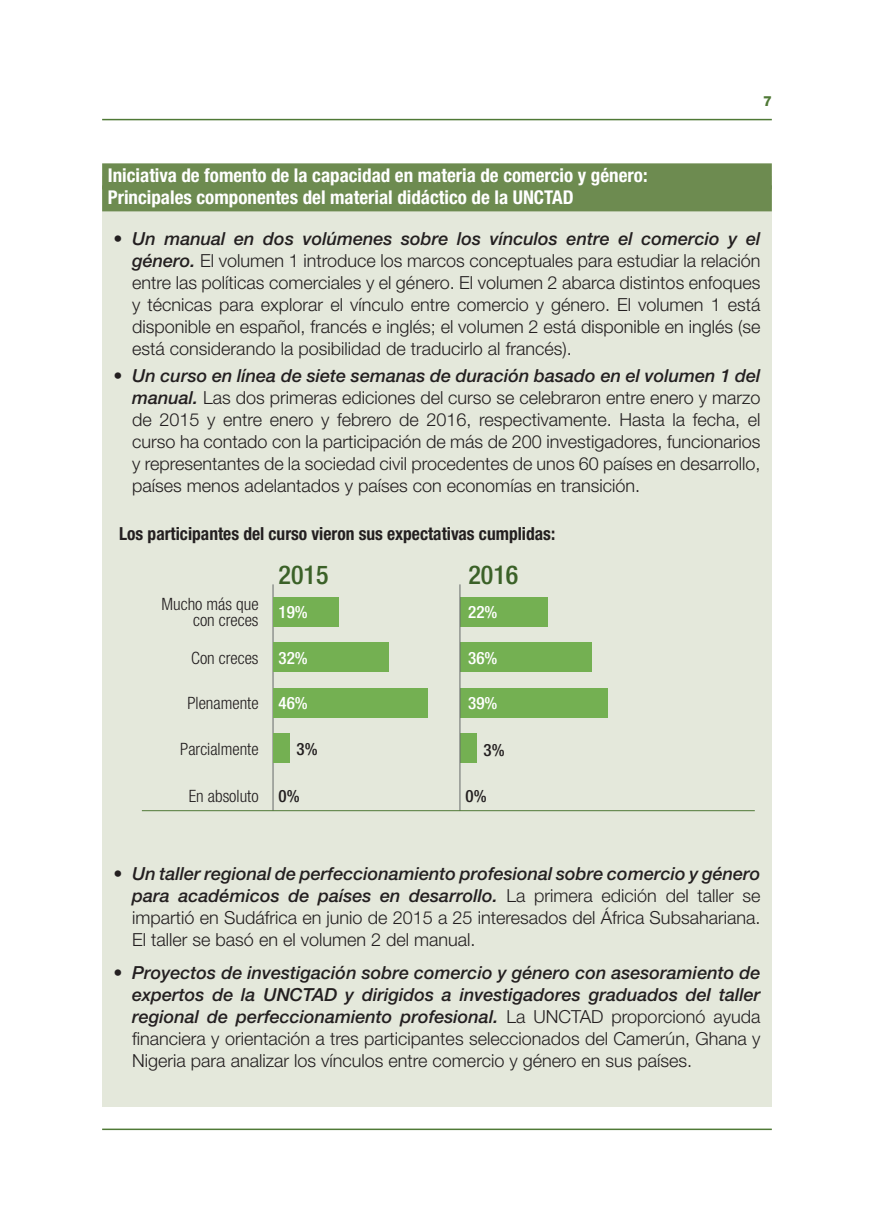
<style>
.page{position:relative;width:874px;height:1225px;background:#fff}
.page>*{position:absolute;margin:0;border:0;box-sizing:border-box;transform-origin:0 0}
.t1{font:500 condensed 26px "Helvetica Neue LT Std";color:#3b6128}
.Titulo_figura{font:700 condensed 19px "Helvetica Neue LT Std";color:#fff}
.t2{font:300 18px/22px "Helvetica Neue LT Std";color:#231f20;text-align:justify}
.t3{font:italic 500 18px/22px "Helvetica Neue LT Std";color:#231f20;text-align:justify}
.TEXT_BOX{font:700 condensed 18px "Helvetica Neue LT Std";color:#231f20}
.t4{font:300 condensed 17px/16px "Helvetica Neue LT Std";color:#231f20;text-align:right}
.t5{font:500 condensed 17px "Helvetica Neue LT Std";color:#fff}
.t6{font:500 condensed 17px "Helvetica Neue LT Std";color:#231f20}
.t7{font:800 14px "Helvetica Neue LT Std";color:#4f7936}
.s1{font-weight:500;font-style:italic}
.s2{font-weight:300;font-style:normal}
</style>
<div class="page">
<hr style="left:102px;top:119px;width:669px;height:1px;background:#4f7936">
<hr style="left:102px;top:1128px;width:669px;height:2px;background:#4f7936">
<div style="left:102px;top:176px;width:669px;height:930px;background:#e4e8db"></div>
<div style="left:102px;top:163px;width:669px;height:26px;background:#6d8b50"></div>
<div style="left:102px;top:185px;width:669px;height:26px;background:#6d8b50"></div>
<hr style="left:272px;top:584px;width:1px;height:227px;background:#656969">
<div style="left:273px;top:597px;width:65px;height:29px;background:#74b052"></div>
<div style="left:273px;top:642px;width:115px;height:29px;background:#74b052"></div>
<div style="left:273px;top:688px;width:154px;height:29px;background:#74b052"></div>
<div style="left:273px;top:733px;width:16px;height:29px;background:#74b052"></div>
<div style="left:460px;top:733px;width:16px;height:29px;background:#74b052"></div>
<div style="left:459px;top:597px;width:88px;height:29px;background:#74b052"></div>
<div style="left:459px;top:642px;width:132px;height:29px;background:#74b052"></div>
<div style="left:459px;top:688px;width:148px;height:29px;background:#74b052"></div>
<hr style="left:459px;top:584px;width:1px;height:227px;background:#656969">
<hr style="left:142px;top:810px;width:612px;height:1px;background:#4f7936">
<p class="t7" style="left:762px;top:93px;width:10px">7</p>
<p class="Titulo_figura" style="left:108px;top:164px;width:541px">Iniciativa de fomento de la capacidad en materia de comercio y género:</p>
<p class="Titulo_figura" style="left:108px;top:186px;width:467px">Principales componentes del material didáctico de la UNCTAD</p>
<p class="t2" style="left:132px;top:227px;width:629px;text-indent:-19px">• <span class="s1">Un manual en dos volúmenes sobre los vínculos entre el comercio y el género.</span> El volumen 1 introduce los marcos conceptuales para estudiar la relación entre las políticas comerciales y el género. El volumen 2 abarca distintos enfoques y técnicas para explorar el vínculo entre comercio y género. El volumen 1 está disponible en español, francés e inglés; el volumen 2 está disponible en inglés (se está considerando la posibilidad de traducirlo al francés).</p>
<p class="t2" style="left:132px;top:365px;width:629px;text-indent:-19px">• <span class="s1">Un curso en línea de siete semanas de duración basado en el volumen 1 del manual.</span> Las dos primeras ediciones del curso se celebraron entre enero y marzo de 2015 y entre enero y febrero de 2016, respectivamente. Hasta la fecha, el curso ha contado con la participación de más de 200 investigadores, funcionarios y representantes de la sociedad civil procedentes de unos 60 países en desarrollo, países menos adelantados y países con economías en transición.</p>
<p class="TEXT_BOX" style="left:119px;top:523px;width:437px">Los participantes del curso vieron sus expectativas cumplidas:</p>
<p class="t4" style="left:161px;top:596px;width:98px">Mucho más que con creces</p>
<p class="t4" style="left:191px;top:649px;width:69px">Con creces</p>
<p class="t4" style="left:187px;top:694px;width:73px">Plenamente</p>
<p class="t4" style="left:180px;top:741px;width:80px">Parcialmente</p>
<p class="t4" style="left:188px;top:787px;width:71px">En absoluto</p>
<p class="t1" style="left:278px;top:559px;width:51px">2015</p>
<p class="t1" style="left:468px;top:559px;width:51px">2016</p>
<p class="t5" style="left:278px;top:601px;width:31px">19%</p>
<p class="t5" style="left:278px;top:647px;width:31px">32%</p>
<p class="t5" style="left:278px;top:692px;width:31px">46%</p>
<p class="t6" style="left:296px;top:739px;width:23px">3%</p>
<p class="t6" style="left:278px;top:785px;width:23px">0%</p>
<p class="t5" style="left:468px;top:602px;width:31px">22%</p>
<p class="t5" style="left:468px;top:647px;width:31px">36%</p>
<p class="t5" style="left:468px;top:692px;width:31px">39%</p>
<p class="t6" style="left:483px;top:739px;width:23px">3%</p>
<p class="t6" style="left:465px;top:785px;width:23px">0%</p>
<p class="t2" style="left:132px;top:862px;width:629px;text-indent:-19px">• <span class="s1">Un taller regional de perfeccionamiento profesional sobre comercio y género para académicos de países en desarrollo.</span> La primera edición del taller se impartió en Sudáfrica en junio de 2015 a 25 interesados del África Subsahariana.<br>El taller se basó en el volumen 2 del manual.</p>
<p class="t3" style="left:132px;top:961px;width:629px;text-indent:-19px"><span class="s2">•</span> Proyectos de investigación sobre comercio y género con asesoramiento de expertos de la UNCTAD y dirigidos a investigadores graduados del taller regional de perfeccionamiento profesional. <span class="s2">La UNCTAD proporcionó ayuda financiera y orientación a tres participantes seleccionados del Camerún, Ghana y Nigeria para analizar los vínculos entre comercio y género en sus países.</span></p>
</div>
